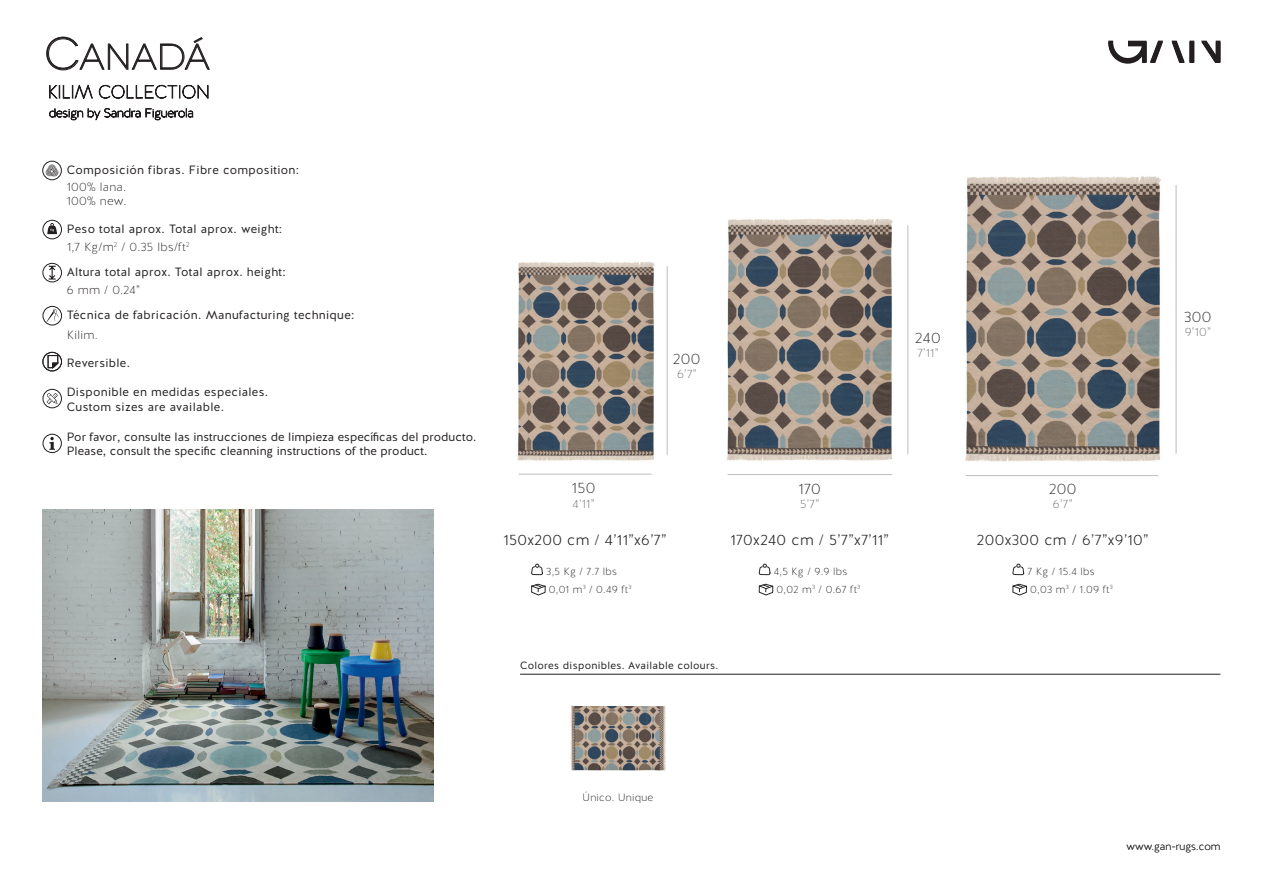
<style>
.page{position:relative;width:1263px;height:893px;background:#fff}
.page>*{position:absolute;margin:0;border:0;box-sizing:border-box;transform-origin:0 0}
.titulo_1{font:300 36px "Novecentowide";letter-spacing:-.005em;color:#231f20}
.textos{font:300 15px "Halis GR";letter-spacing:.025em;color:#231f20}
.cotas{font:200 15px "Halis GR";letter-spacing:.025em;color:#231f20}
.textos_negrita{font:12px "Halis GR";letter-spacing:.025em;color:#231f20}
.textos-2{font:12px "Halis GR";color:#231f20}
.textos-3{font:200 12px "Halis GR";letter-spacing:.025em;color:#231f20}
.cotas-2{font:200 12px "Halis GR";color:#6c6d70}
.textos-4{font:200 10.5px "Halis GR";letter-spacing:.025em;color:#231f20}
.textos_negrita-2{font:10.5px "Halis GR";letter-spacing:.025em;color:#231f20}
.textos-5{font:200 10.5px "Halis GR";color:#231f20}
.s1{font-size:45px}
</style>
<div class="page">
<svg style="left:47px;top:223px;width:10px;height:11px"></svg>
<div style="left:43px;top:220px;width:19px;height:19px;border:1px solid #231f20;border-radius:50%"></div>
<svg style="left:48px;top:265px;width:9px;height:15px"></svg>
<div style="left:43px;top:263px;width:19px;height:19px;border:1px solid #231f20;border-radius:50%"></div>
<svg style="left:47px;top:309px;width:12px;height:13px"></svg>
<div style="left:43px;top:306px;width:19px;height:19px;border:1px solid #231f20;border-radius:50%"></div>
<hr style="left:520px;top:674px;width:700px;height:1px;background:#231f20">
<svg style="left:1108px;top:41px;width:112px;height:23px"></svg>
<hr style="left:519px;top:474px;width:132px;height:1px;background:#bcbdc0">
<hr style="left:728px;top:474px;width:164px;height:1px;background:#bcbdc0">
<hr style="left:966px;top:475px;width:192px;height:1px;background:#bcbdc0">
<hr style="left:667px;top:266px;width:1px;height:189px;background:#bcbdc0">
<hr style="left:907px;top:225px;width:1px;height:229px;background:#bcbdc0">
<hr style="left:1176px;top:185px;width:1px;height:269px;background:#bcbdc0">
<svg style="left:49px;top:108px;width:91px;height:12px"></svg>
<svg style="left:146px;top:108px;width:47px;height:12px"></svg>
<svg style="left:46px;top:36px;width:164px;height:35px"></svg>
<svg style="left:49px;top:85px;width:44px;height:14px"></svg>
<svg style="left:99px;top:85px;width:109px;height:14px"></svg>
<svg style="left:49px;top:437px;width:6px;height:13px"></svg>
<div style="left:43px;top:434px;width:19px;height:19px;border:1px solid #231f20;border-radius:50%"></div>
<svg style="left:47px;top:393px;width:11px;height:11px"></svg>
<div style="left:43px;top:389px;width:19px;height:19px;border:1px solid #231f20;border-radius:50%"></div>
<svg style="left:46px;top:165px;width:12px;height:11px"></svg>
<div style="left:43px;top:161px;width:19px;height:19px;border:1px solid #231f20;border-radius:50%"></div>
<svg style="left:48px;top:355px;width:10px;height:13px"></svg>
<div style="left:43px;top:352px;width:19px;height:19px;border:1px solid #231f20;border-radius:50%"></div>
<img style="left:517px;top:261px;width:138px;height:200px">
<img style="left:726px;top:218px;width:167px;height:243px">
<img style="left:965px;top:176px;width:196px;height:286px">
<svg style="left:531px;top:564px;width:12px;height:11px"></svg>
<svg style="left:531px;top:584px;width:14px;height:11px"></svg>
<svg style="left:759px;top:564px;width:11px;height:11px"></svg>
<svg style="left:759px;top:584px;width:14px;height:11px"></svg>
<svg style="left:1012px;top:564px;width:12px;height:11px"></svg>
<svg style="left:1012px;top:584px;width:15px;height:11px"></svg>
<img style="left:43px;top:510px;width:390px;height:291px">
<img style="left:570px;top:706px;width:96px;height:65px">
<p class="titulo_1" style="left:45px;top:36px;width:167px"><span class="s1">C</span>ANADÁ</p>
<p class="textos_negrita" style="left:67px;top:162px;width:234px">Composición fibras. Fibre composition:</p>
<p class="textos-3" style="left:67px;top:179px;width:61px">100% lana.</p>
<p class="textos-3" style="left:67px;top:194px;width:61px">100% new.</p>
<p class="textos_negrita" style="left:67px;top:221px;width:217px">Peso total aprox. Total aprox. weight:</p>
<p class="textos_negrita" style="left:67px;top:264px;width:221px">Altura total aprox. Total aprox. height:</p>
<p class="textos_negrita" style="left:67px;top:307px;width:289px">Técnica de fabricación. Manufacturing technique:</p>
<p class="textos-3" style="left:67px;top:239px;width:124px">1,7 Kg/m<sup>2</sup> / 0.35 lbs/ft<sup>2</sup></p>
<p class="textos-3" style="left:67px;top:282px;width:75px">6 mm / 0.24”</p>
<p class="textos-3" style="left:67px;top:327px;width:32px">Kilim.</p>
<p class="textos_negrita" style="left:67px;top:355px;width:65px">Reversible.</p>
<p class="textos_negrita" style="left:67px;top:384px;width:203px">Disponible en medidas especiales.</p>
<p class="textos_negrita" style="left:67px;top:399px;width:159px">Custom sizes are available.</p>
<p class="textos-2" style="left:67px;top:429px;width:411px">Por favor, consulte las instrucciones de limpieza específicas del producto.</p>
<p class="textos-2" style="left:67px;top:443px;width:362px">Please, consult the specific cleanning instructions of the product.</p>
<p class="cotas" style="left:572px;top:479px;width:25px">150</p>
<p class="cotas-2" style="left:573px;top:496px;width:23px">4’11”</p>
<p class="cotas" style="left:673px;top:349px;width:29px">200</p>
<p class="cotas-2" style="left:677px;top:367px;width:21px">6’7”</p>
<p class="cotas" style="left:798px;top:479px;width:24px">170</p>
<p class="cotas-2" style="left:800px;top:497px;width:21px">5’7”</p>
<p class="cotas" style="left:915px;top:328px;width:27px">240</p>
<p class="cotas-2" style="left:917px;top:345px;width:23px">7’11”</p>
<p class="cotas" style="left:1049px;top:479px;width:29px">200</p>
<p class="cotas-2" style="left:1053px;top:497px;width:21px">6’7”</p>
<p class="textos" style="left:503px;top:531px;width:165px">150x200 cm / 4’11”x6’7”</p>
<p class="textos" style="left:730px;top:531px;width:160px">170x240 cm / 5’7”x7’11”</p>
<p class="textos" style="left:977px;top:531px;width:173px">200x300 cm / 6’7”x9’10”</p>
<p class="textos-4" style="left:546px;top:564px;width:72px">3,5 Kg / 7.7 lbs</p>
<p class="textos-4" style="left:549px;top:582px;width:84px">0,01 m<sup>3</sup> / 0.49 ft<sup>3</sup></p>
<p class="textos_negrita-2" style="left:520px;top:658px;width:200px">Colores disponibles. Available colours.</p>
<p class="textos-4" style="left:774px;top:564px;width:75px">4,5 Kg / 9.9 lbs</p>
<p class="textos-4" style="left:777px;top:582px;width:85px">0,02 m<sup>3</sup> / 0.67 ft<sup>3</sup></p>
<p class="textos-4" style="left:1027px;top:564px;width:69px">7 Kg / 15.4 lbs</p>
<p class="textos-4" style="left:1030px;top:582px;width:84px">0,03 m<sup>3</sup> / 1.09 ft<sup>3</sup></p>
<p class="cotas" style="left:1184px;top:307px;width:29px">300</p>
<p class="cotas-2" style="left:1185px;top:325px;width:28px">9’10”</p>
<p class="textos-4" style="left:583px;top:790px;width:72px">Único. Unique</p>
<p class="textos-5" style="left:1126px;top:840px;width:95px">www.gan-rugs.com</p>
</div>
